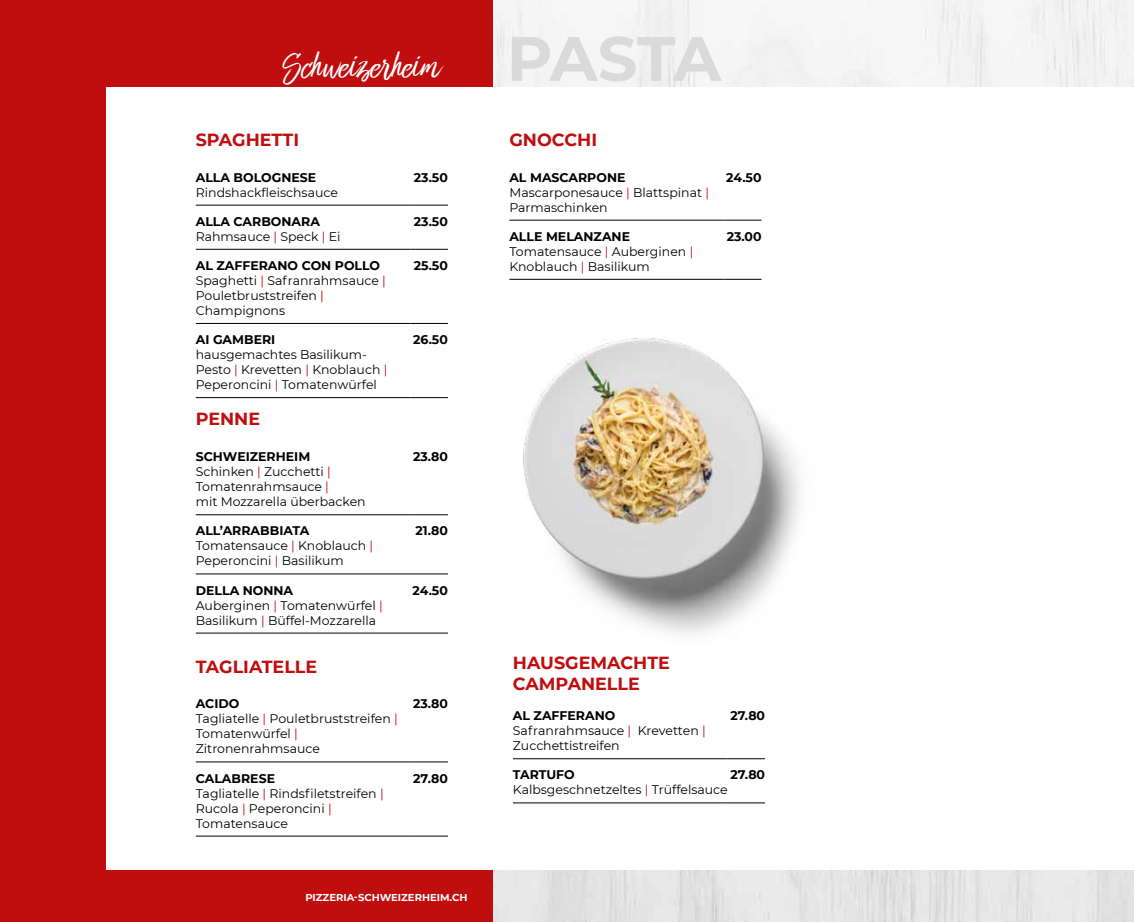
<style>
.page{position:relative;width:1134px;height:922px;background:#fff}
.page>*{position:absolute;margin:0;border:0;box-sizing:border-box;transform-origin:0 0}
.t1{font:700 62.5px "Montserrat";letter-spacing:-.02em;color:#dadada}
.t2{font:36.88px "Bringshoot";color:#fff}
.t3{font:700 17.5px/21.2px "Montserrat";color:#c00d0e}
.t4{font:12.5px/15px "Montserrat";color:#000}
.t5{font:700 12.5px "Montserrat";color:#000}
.t6{font:700 10px "Montserrat";color:#fff}
.s1{font-weight:700}
.s2{color:#c00d0e}
</style>
<div class="page">
<img style="left:493px;top:0;width:641px;height:921px">
<div style="left:0;top:0;width:493px;height:921px;background:#c00d0e"></div>
<div style="left:106px;top:87px;width:1028px;height:782px;background:#fff"></div>
<hr style="left:196px;top:205px;width:215px;height:1px;background:#000">
<hr style="left:411px;top:205px;width:37px;height:1px;background:#000">
<hr style="left:196px;top:249px;width:215px;height:1px;background:#000">
<hr style="left:411px;top:249px;width:37px;height:1px;background:#000">
<hr style="left:196px;top:323px;width:215px;height:1px;background:#000">
<hr style="left:411px;top:323px;width:37px;height:1px;background:#000">
<hr style="left:196px;top:397px;width:215px;height:1px;background:#000">
<hr style="left:411px;top:397px;width:37px;height:1px;background:#000">
<hr style="left:196px;top:514px;width:215px;height:1px;background:#000">
<hr style="left:411px;top:514px;width:37px;height:1px;background:#000">
<hr style="left:196px;top:573px;width:215px;height:1px;background:#000">
<hr style="left:411px;top:573px;width:37px;height:1px;background:#000">
<hr style="left:196px;top:632px;width:215px;height:1px;background:#000">
<hr style="left:411px;top:632px;width:37px;height:1px;background:#000">
<hr style="left:509px;top:220px;width:215px;height:1px;background:#000">
<hr style="left:724px;top:220px;width:37px;height:1px;background:#000">
<hr style="left:509px;top:279px;width:215px;height:1px;background:#000">
<hr style="left:724px;top:279px;width:37px;height:1px;background:#000">
<img style="left:523px;top:337px;width:277px;height:297px">
<hr style="left:196px;top:761px;width:215px;height:1px;background:#000">
<hr style="left:411px;top:761px;width:37px;height:1px;background:#000">
<hr style="left:196px;top:835px;width:215px;height:1px;background:#000">
<hr style="left:411px;top:835px;width:37px;height:1px;background:#000">
<hr style="left:513px;top:758px;width:215px;height:1px;background:#000">
<hr style="left:728px;top:758px;width:37px;height:1px;background:#000">
<hr style="left:513px;top:802px;width:215px;height:1px;background:#000">
<hr style="left:728px;top:802px;width:37px;height:1px;background:#000">
<h2 class="t2" style="left:283px;top:45px;width:160px">Schweizerheim</h2>
<h3 class="t3" style="left:196px;top:128px;width:105px">SPAGHETTI</h3>
<p class="t5" style="left:196px;top:168px;width:122px">ALLA BOLOGNESE</p>
<p class="t4" style="left:196px;top:184px;width:144px">Rindshackfleischsauce</p>
<p class="t5" style="left:414px;top:168px;width:35px">23.50</p>
<p class="t4" style="left:196px;top:213px;width:146px"><span class="s1">ALLA CARBONARA<br></span>Rahmsauce <span class="s2">|</span> Speck <span class="s2">|</span> Ei</p>
<p class="t5" style="left:414px;top:212px;width:35px">23.50</p>
<p class="t4" style="left:196px;top:257px;width:192px"><span class="s1">AL ZAFFERANO CON POLLO<br></span>Spaghetti <span class="s2">|</span> Safranrahmsauce <span class="s2">|<br></span>Pouletbruststreifen <span class="s2">|<br></span>Champignons</p>
<p class="t5" style="left:414px;top:256px;width:36px">25.50</p>
<p class="t5" style="left:196px;top:330px;width:81px">AI GAMBERI</p>
<p class="t4" style="left:196px;top:346px;width:193px">hausgemachtes Basilikum-<br>Pesto <span class="s2">|</span> Krevetten <span class="s2">|</span> Knoblauch <span class="s2">|<br></span>Peperoncini <span class="s2">|</span> Tomatenwürfel</p>
<p class="t5" style="left:413px;top:330px;width:36px">26.50</p>
<h3 class="t3" style="left:196px;top:407px;width:66px">PENNE</h3>
<p class="t4" style="left:196px;top:448px;width:171px"><span class="s1">SCHWEIZERHEIM<br></span>Schinken <span class="s2">|</span> Zucchetti <span class="s2">|<br></span>Tomatenrahmsauce <span class="s2">|<br></span>mit Mozzarella überbacken</p>
<p class="t5" style="left:413px;top:447px;width:36px">23.80</p>
<p class="t4" style="left:196px;top:523px;width:179px"><span class="s1">ALL’ARRABBIATA<br></span>Tomatensauce <span class="s2">|</span> Knoblauch <span class="s2">|<br></span>Peperoncini <span class="s2">|</span> Basilikum</p>
<p class="t5" style="left:415px;top:522px;width:34px">21.80</p>
<p class="t4" style="left:196px;top:582px;width:188px"><span class="s1">DELLA NONNA<br></span>Auberginen <span class="s2">|</span> Tomatenwürfel <span class="s2">|<br></span>Basilikum <span class="s2">|</span> Büffel-Mozzarella</p>
<p class="t5" style="left:413px;top:581px;width:37px">24.50</p>
<h3 class="t3" style="left:196px;top:655px;width:123px">TAGLIATELLE</h3>
<p class="t4" style="left:196px;top:695px;width:203px"><span class="s1">ACIDO<br></span>Tagliatelle <span class="s2">|</span> Pouletbruststreifen <span class="s2">|<br></span>Tomatenwürfel <span class="s2">|<br></span>Zitronenrahmsauce</p>
<p class="t5" style="left:413px;top:694px;width:36px">23.80</p>
<p class="t4" style="left:196px;top:770px;width:189px"><span class="s1">CALABRESE<br></span>Tagliatelle <span class="s2">|</span> Rindsfiletstreifen <span class="s2">|<br></span>Rucola <span class="s2">|</span> Peperoncini <span class="s2">|<br></span>Tomatensauce</p>
<p class="t5" style="left:413px;top:768px;width:36px">27.80</p>
<p class="t6" style="left:305px;top:889px;width:164px">PIZZERIA-SCHWEIZERHEIM.CH</p>
<h1 class="t1" style="left:507px;top:14px;width:216px">PASTA</h1>
<h3 class="t3" style="left:509px;top:128px;width:89px">GNOCCHI</h3>
<p class="t4" style="left:509px;top:169px;width:201px"><span class="s1">AL MASCARPONE<br></span>Mascarponesauce <span class="s2">|</span> Blattspinat <span class="s2">|<br></span>Parmaschinken</p>
<p class="t5" style="left:726px;top:168px;width:37px">24.50</p>
<p class="t4" style="left:509px;top:228px;width:185px"><span class="s1">ALLE MELANZANE<br></span>Tomatensauce <span class="s2">|</span> Auberginen <span class="s2">|<br></span>Knoblauch <span class="s2">|</span> Basilikum</p>
<p class="t5" style="left:727px;top:227px;width:36px">23.00</p>
<h3 class="t3" style="left:513px;top:650px;width:158px">HAUSGEMACHTE<br>CAMPANELLE</h3>
<p class="t4" style="left:513px;top:707px;width:194px"><span class="s1">AL ZAFFERANO<br></span>Safranrahmsauce <span class="s2">|</span> Krevetten <span class="s2">|<br></span>Zucchettistreifen</p>
<p class="t5" style="left:730px;top:706px;width:36px">27.80</p>
<p class="t4" style="left:513px;top:766px;width:216px"><span class="s1">TARTUFO<br></span>Kalbsgeschnetzeltes <span class="s2">|</span> Trüffelsauce</p>
<p class="t5" style="left:730px;top:765px;width:36px">27.80</p>
</div>
